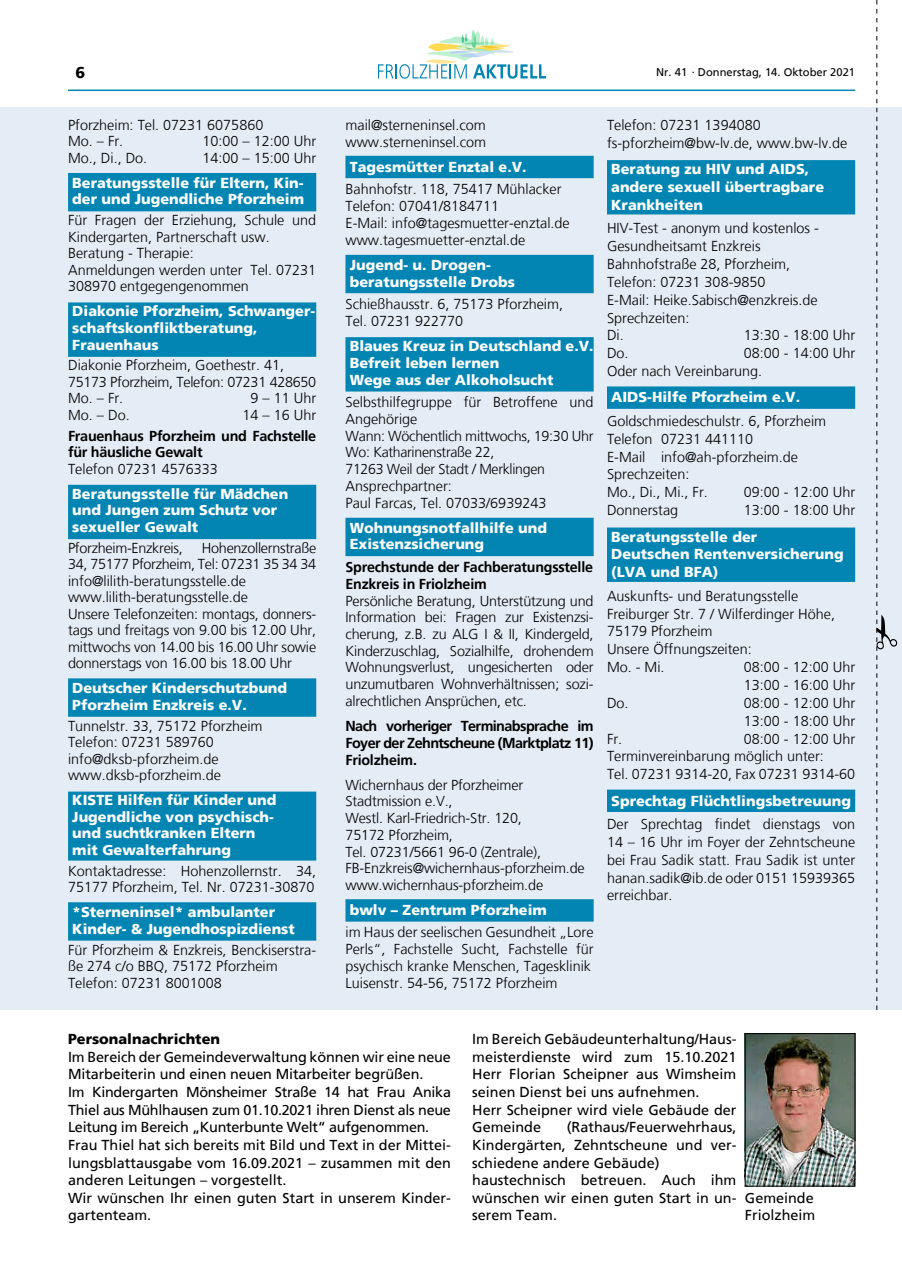
<style>
.page{position:relative;width:902px;height:1280px;background:#fff}
.page>*{position:absolute;margin:0;border:0;box-sizing:border-box;transform-origin:0 0}
.t1{font:900 15.9px "Frutiger";color:#000}
.t2{font:300 14.4px/16.6px "Frutiger";color:#000}
.t3{font:14.4px/17.7px "Frutiger";color:#000}
.t4{font:900 14.4px/16.5px "Frutiger";color:#fff}
.t5{font:700 14.4px/16.6px "Frutiger";letter-spacing:-.02em;color:#000}
.t6{font:300 14.4px/16.5px "Frutiger";letter-spacing:-.02em;color:#000}
.t7{font:900 14.4px "Frutiger";color:#000}
.t8{font:11.1px "Frutiger";color:#000}
</style>
<div class="page">
<svg style="left:378px;top:30px;width:168px;height:49px"></svg>
<hr style="left:68px;top:90px;width:787px;height:1px;background:#0385b3">
<div style="left:0;top:108px;width:901px;height:902px;background:#e4ecf5"></div>
<svg style="left:876px;top:0;width:21px;height:1010px"></svg>
<div style="left:68px;top:173px;width:248px;height:38px;background:#0385b3"></div>
<div style="left:68px;top:302px;width:248px;height:55px;background:#0385b3"></div>
<div style="left:68px;top:485px;width:248px;height:54px;background:#0385b3"></div>
<div style="left:68px;top:678px;width:248px;height:39px;background:#0385b3"></div>
<div style="left:68px;top:791px;width:248px;height:69px;background:#0385b3"></div>
<div style="left:68px;top:902px;width:248px;height:39px;background:#0385b3"></div>
<div style="left:345px;top:156px;width:248px;height:22px;background:#0385b3"></div>
<div style="left:345px;top:255px;width:248px;height:38px;background:#0385b3"></div>
<div style="left:345px;top:337px;width:248px;height:55px;background:#0385b3"></div>
<div style="left:345px;top:518px;width:248px;height:38px;background:#0385b3"></div>
<div style="left:345px;top:899px;width:248px;height:23px;background:#0385b3"></div>
<div style="left:607px;top:160px;width:248px;height:54px;background:#0385b3"></div>
<div style="left:607px;top:386px;width:248px;height:23px;background:#0385b3"></div>
<div style="left:607px;top:527px;width:248px;height:55px;background:#0385b3"></div>
<div style="left:607px;top:790px;width:248px;height:22px;background:#0385b3"></div>
<img style="left:747px;top:1035px;width:106px;height:149px">
<div style="left:745px;top:1033px;width:110px;height:153px;border:1px solid #000"></div>
<p class="t1" style="left:76px;top:63px;width:11px">6</p>
<p class="t8" style="left:656px;top:66px;width:200px">Nr. 41 . Donnerstag, 14. Oktober 2021</p>
<p class="t2" style="left:68px;top:117px;width:197px">Pforzheim: Tel. 07231 6075860<br>Mo. – Fr.</p>
<p class="t2" style="left:202px;top:133px;width:115px">10:00 – 12:00 Uhr</p>
<p class="t2" style="left:68px;top:150px;width:81px">Mo., Di., Do.</p>
<p class="t2" style="left:202px;top:150px;width:115px">14:00 – 15:00 Uhr</p>
<p class="t4" style="left:72px;top:174px;width:233px">Beratungsstelle für Eltern, Kin&shy;der und Jugendliche Pforzheim</p>
<p class="t2" style="left:68px;top:212px;width:250px">Für Fragen der Erziehung, Schule und<br>Kindergarten, Partnerschaft usw.<br>Beratung - Therapie:<br>Anmeldungen werden unter Tel. 07231<br>308970 entgegengenommen</p>
<p class="t4" style="left:72px;top:303px;width:244px">Diakonie Pforzheim, Schwanger&shy;schaftskonfliktberatung,<br>Frauenhaus</p>
<p class="t6" style="left:68px;top:357px;width:250px">Diakonie Pforzheim, Goethestr. 41,<br>75173 Pforzheim, Telefon: 07231 428650<br>Mo. – Fr.</p>
<p class="t2" style="left:250px;top:390px;width:67px">9 – 11 Uhr</p>
<p class="t2" style="left:68px;top:407px;width:63px">Mo. – Do.</p>
<p class="t2" style="left:242px;top:407px;width:75px">14 – 16 Uhr</p>
<p class="t5" style="left:68px;top:427px;width:250px">Frauenhaus Pforzheim und Fachstelle für häusliche Gewalt</p>
<p class="t2" style="left:68px;top:460px;width:151px">Telefon 07231 4576333</p>
<p class="t4" style="left:72px;top:485px;width:217px">Beratungsstelle für Mädchen und Jungen zum Schutz vor sexueller Gewalt</p>
<p class="t6" style="left:68px;top:539px;width:116px">Pforzheim-Enzkreis,</p>
<p class="t2" style="left:68px;top:539px;width:250px;text-indent:134px">Hohenzollernstraße 34, 75177 Pforzheim, Tel: 07231 35 34 34 info@lilith-beratungsstelle.de www.lilith-beratungsstelle.de<br>Unsere Telefonzeiten: montags, donners&shy;tags und freitags von 9.00 bis 12.00 Uhr, mittwochs von 14.00 bis 16.00 Uhr sowie donnerstags von 16.00 bis 18.00 Uhr</p>
<p class="t4" style="left:72px;top:680px;width:216px">Deutscher Kinderschutzbund<br>Pforzheim Enzkreis e.V.</p>
<p class="t2" style="left:68px;top:717px;width:196px">Tunnelstr. 33, 75172 Pforzheim<br>Telefon: 07231 589760 info@dksb-pforzheim.de www.dksb-pforzheim.de</p>
<p class="t4" style="left:72px;top:792px;width:205px">KISTE Hilfen für Kinder und<br>Jugendliche von psychisch&shy;und suchtkranken Eltern mit Gewalterfahrung</p>
<p class="t2" style="left:68px;top:862px;width:250px">Kontaktadresse: Hohenzollernstr. 34,<br>75177 Pforzheim, Tel. Nr. 07231-30870</p>
<p class="t4" style="left:72px;top:904px;width:224px">*Sterneninsel* ambulanter<br>Kinder- &amp; Jugendhospizdienst</p>
<p class="t2" style="left:68px;top:941px;width:250px">Für Pforzheim &amp; Enzkreis, Benckiserstra&shy;ße 274 c/o BBQ, 75172 Pforzheim<br>Telefon: 07231 8001008</p>
<p class="t2" style="left:345px;top:117px;width:142px">mail@sterneninsel.com www.sterneninsel.com</p>
<p class="t4" style="left:350px;top:158px;width:178px">Tagesmütter Enztal e.V.</p>
<p class="t2" style="left:345px;top:181px;width:226px">Bahnhofstr. 118, 75417 Mühlacker<br>Telefon: 07041/8184711<br>E-Mail: info@tagesmuetter-enztal.de www.tagesmuetter-enztal.de</p>
<p class="t4" style="left:350px;top:256px;width:167px">Jugend- u. Drogen&shy;beratungsstelle Drobs</p>
<p class="t2" style="left:345px;top:296px;width:219px">Schießhausstr. 6, 75173 Pforzheim,<br>Tel. 07231 922770</p>
<p class="t4" style="left:350px;top:338px;width:245px">Blaues Kreuz in Deutschland e.V.<br>Befreit leben lernen<br>Wege aus der Alkoholsucht</p>
<p class="t2" style="left:345px;top:394px;width:250px">Selbsthilfegruppe für Betroffene und<br>Angehörige<br>Wann: Wöchentlich mittwochs, 19:30 Uhr<br>Wo: Katharinenstraße 22,<br>71263 Weil der Stadt / Merklingen<br>Ansprechpartner:<br>Paul Farcas, Tel. 07033/6939243</p>
<p class="t4" style="left:350px;top:519px;width:199px">Wohnungsnotfallhilfe und<br>Existenzsicherung</p>
<p class="t5" style="left:345px;top:559px;width:249px">Sprechstunde der Fachberatungsstelle<br>Enzkreis in Friolzheim</p>
<p class="t2" style="left:345px;top:592px;width:250px;text-align:justify">Persönliche Beratung, Unterstützung und Information bei: Fragen zur Existenzsi&shy;cherung, z.B. zu ALG I &amp; II, Kindergeld, Kinderzuschlag, Sozialhilfe, drohendem Wohnungsverlust, ungesicherten oder unzumutbaren Wohnverhältnissen; sozi&shy;alrechtlichen Ansprüchen, etc.</p>
<p class="t5" style="left:345px;top:718px;width:250px;text-align:justify">Nach vorheriger Terminabsprache im Foyer der Zehntscheune (Marktplatz 11)<br>Friolzheim.</p>
<p class="t2" style="left:345px;top:776px;width:241px">Wichernhaus der Pforzheimer<br>Stadtmission e.V.,<br>Westl. Karl-Friedrich-Str. 120,<br>75172 Pforzheim,<br>Tel. 07231/5661 96-0 (Zentrale),<br>FB-Enzkreis@wichernhaus-pforzheim.de www.wichernhaus-pforzheim.de</p>
<p class="t4" style="left:350px;top:902px;width:199px">bwlv – Zentrum Pforzheim</p>
<p class="t2" style="left:345px;top:924px;width:250px">im Haus der seelischen Gesundheit „Lore Perls“, Fachstelle Sucht, Fachstelle für psychisch kranke Menschen, Tagesklinik Luisenstr. 54-56, 75172 Pforzheim</p>
<p class="t2" style="left:607px;top:116px;width:242px;line-height:17.9px">Telefon: 07231 1394080 fs-pforzheim@bw-lv.de, www.bw-lv.de</p>
<p class="t4" style="left:611px;top:160px;width:214px;line-height:17.9px">Beratung zu HIV und AIDS, andere sexuell übertragbare<br>Krankheiten</p>
<p class="t2" style="left:607px;top:219px;width:213px;line-height:17.9px">HIV-Test - anonym und kostenlos -<br>Gesundheitsamt Enzkreis<br>Bahnhofstraße 28, Pforzheim,<br>Telefon: 07231 308-9850<br>E-Mail: Heike.Sabisch@enzkreis.de<br>Sprechzeiten:<br>Di.</p>
<p class="t2" style="left:743px;top:327px;width:113px">13:30 - 18:00 Uhr</p>
<p class="t2" style="left:607px;top:344px;width:250px;line-height:17.9px;text-indent:137px">08:00 - 14:00 Uhr<br>Oder nach Vereinbarung.</p>
<p class="t4" style="left:611px;top:389px;width:190px">AIDS-Hilfe Pforzheim e.V.</p>
<p class="t2" style="left:607px;top:412px;width:221px;line-height:17.9px">Goldschmiedeschulstr. 6, Pforzheim<br>Telefon 07231 441110<br>E-Mail info@ah-pforzheim.de<br>Sprechzeiten:<br>Mo., Di., Mi., Fr.</p>
<p class="t2" style="left:607px;top:345px;width:23px">Do.</p>
<p class="t2" style="left:743px;top:484px;width:113px">09:00 - 12:00 Uhr</p>
<p class="t2" style="left:607px;top:502px;width:73px">Donnerstag</p>
<p class="t2" style="left:743px;top:502px;width:113px">13:00 - 18:00 Uhr</p>
<p class="t4" style="left:611px;top:527px;width:234px;line-height:17.9px">Beratungsstelle der<br>Deutschen Rentenversicherung (LVA und BFA)</p>
<p class="t2" style="left:607px;top:587px;width:229px;line-height:17.9px">Auskunfts- und Beratungsstelle<br>Freiburger Str. 7 / Wilferdinger Höhe,<br>75179 Pforzheim<br>Unsere Öffnungszeiten:<br>Mo. - Mi.</p>
<p class="t2" style="left:743px;top:658px;width:113px;line-height:17.9px">08:00 - 12:00 Uhr<br>13:00 - 16:00 Uhr</p>
<p class="t2" style="left:607px;top:694px;width:23px">Do.</p>
<p class="t2" style="left:743px;top:694px;width:113px;line-height:17.9px">08:00 - 12:00 Uhr<br>13:00 - 18:00 Uhr</p>
<p class="t2" style="left:607px;top:730px;width:17px">Fr.</p>
<p class="t2" style="left:607px;top:730px;width:250px;line-height:17.9px;text-indent:137px">08:00 - 12:00 Uhr<br>Terminvereinbarung möglich unter:<br>Tel. 07231 9314-20, Fax 07231 9314-60</p>
<p class="t4" style="left:611px;top:792px;width:241px">Sprechtag Flüchtlingsbetreuung</p>
<p class="t2" style="left:607px;top:815px;width:250px;line-height:17.9px;text-align:justify">Der Sprechtag findet dienstags von 14 – 16 Uhr im Foyer der Zehntscheune bei Frau Sadik statt. Frau Sadik ist unter hanan.sadik@ib.de oder 0151 15939365 erreichbar.</p>
<p class="t7" style="left:68px;top:1030px;width:153px">Personalnachrichten</p>
<p class="t3" style="left:68px;top:1048px;width:384px">Im Bereich der Gemeindeverwaltung können wir eine neue Mitarbeiterin und einen neuen Mitarbeiter begrüßen.<br>Im Kindergarten Mönsheimer Straße 14 hat Frau Anika Thiel aus Mühlhausen zum 01.10.2021 ihren Dienst als neue Leitung im Bereich „Kunterbunte Welt“ aufgenommen.<br>Frau Thiel hat sich bereits mit Bild und Text in der Mittei&shy;lungsblattausgabe vom 16.09.2021 – zusammen mit den anderen Leitungen – vorgestellt.<br>Wir wünschen Ihr einen guten Start in unserem Kinder&shy;gartenteam.</p>
<p class="t3" style="left:472px;top:1030px;width:266px">Im Bereich Gebäudeunterhaltung/Haus&shy;meisterdienste wird zum 15.10.2021<br>Herr Florian Scheipner aus Wimsheim seinen Dienst bei uns aufnehmen.<br>Herr Scheipner wird viele Gebäude der<br>Gemeinde</p>
<p class="t3" style="left:472px;top:1118px;width:266px;text-indent:95px">(Rathaus/Feuerwehrhaus,<br>Kindergärten, Zehntscheune und ver&shy;schiedene andere Gebäude) haustechnisch betreuen. Auch ihm wünschen wir einen guten Start in un&shy;serem Team.</p>
<p class="t3" style="left:745px;top:1189px;width:72px;line-height:17.2px">Gemeinde<br>Friolzheim</p>
</div>
